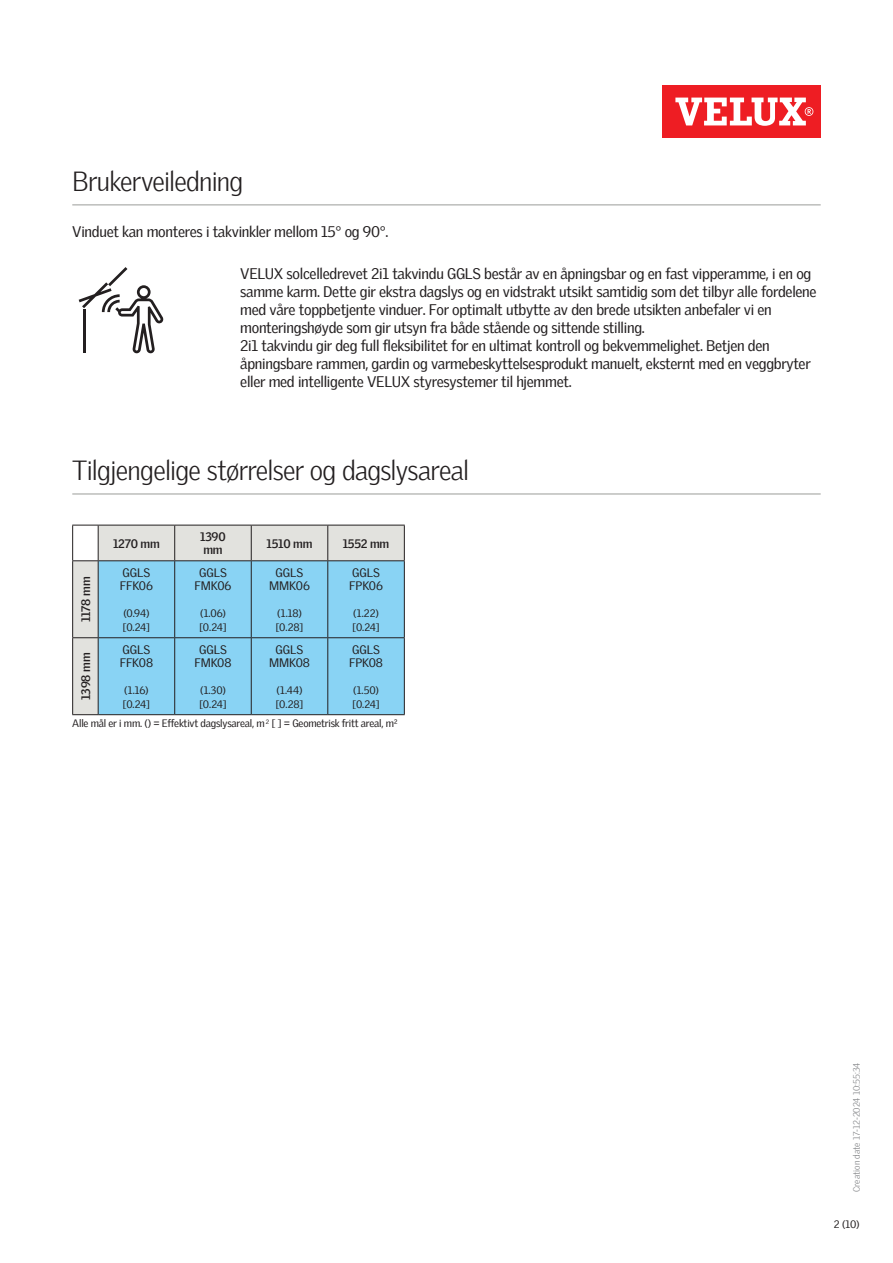
<style>
.page{position:relative;width:893px;height:1263px;background:#fff}
.page>*{position:absolute;margin:0;border:0;box-sizing:border-box;transform-origin:0 0}
.Headline_With_Line_B{font:300 27px "Velux Gothic";letter-spacing:-.025em;color:#231f20}
.Body_Regular{font:15px/18px "Velux Gothic";letter-spacing:-.02em;color:#231f20}
.TableTextVar{font:12px "Velux Gothic";letter-spacing:-.005em;color:#231f20}
.TableHeader_TableTex{font:700 12px/13.5px "Velux Gothic";letter-spacing:-.02em;color:#231f20}
.TableHeader{font:700 12px "Velux Gothic";letter-spacing:-.02em;color:#231f20}
.TableTextVar-2{font:10.5px/14.2px "Velux Gothic";letter-spacing:-.005em;color:#231f20}
.Body_Regular-2{font:10.5px "Velux Gothic";letter-spacing:-.02em;color:#231f20}
.t1{font:300 9px "Velux Gothic";color:#7c7e81}
</style>
<div class="page">
<div style="left:662px;top:85px;width:159px;height:53px;background:#ee1d23"></div>
<svg style="left:675px;top:98px;width:138px;height:28px"></svg>
<hr style="left:72px;top:493px;width:749px;height:2px;background:#bcbdbb">
<svg style="left:73px;top:526px;width:331px;height:188px;background:#e1e1de"></svg>
<div style="left:99px;top:561px;width:305px;height:153px;background:#89d3f4"></div>
<svg style="left:73px;top:525px;width:25px;height:1px"></svg>
<hr style="left:72px;top:525px;width:1px;height:35px;background:#231f20">
<hr style="left:98px;top:525px;width:77px;height:1px;background:#231f20">
<hr style="left:98px;top:525px;width:1px;height:35px;background:#231f20">
<hr style="left:175px;top:525px;width:76px;height:1px;background:#231f20">
<hr style="left:174px;top:525px;width:1px;height:35px;background:#231f20">
<hr style="left:251px;top:525px;width:77px;height:1px;background:#231f20">
<hr style="left:251px;top:525px;width:1px;height:35px;background:#231f20">
<hr style="left:328px;top:525px;width:77px;height:1px;background:#231f20">
<hr style="left:327px;top:525px;width:1px;height:35px;background:#231f20">
<hr style="left:404px;top:525px;width:1px;height:35px;background:#231f20">
<svg style="left:72px;top:560px;width:26px;height:1px"></svg>
<hr style="left:72px;top:561px;width:1px;height:76px;background:#231f20">
<hr style="left:98px;top:560px;width:77px;height:1px;background:#231f20">
<hr style="left:98px;top:561px;width:1px;height:76px;background:#231f20">
<hr style="left:175px;top:560px;width:76px;height:1px;background:#231f20">
<hr style="left:174px;top:561px;width:1px;height:76px;background:#231f20">
<hr style="left:251px;top:560px;width:77px;height:1px;background:#231f20">
<hr style="left:251px;top:561px;width:1px;height:76px;background:#231f20">
<hr style="left:328px;top:560px;width:77px;height:1px;background:#231f20">
<hr style="left:327px;top:561px;width:1px;height:76px;background:#231f20">
<hr style="left:404px;top:561px;width:1px;height:76px;background:#231f20">
<svg style="left:72px;top:637px;width:26px;height:1px"></svg>
<hr style="left:72px;top:638px;width:1px;height:76px;background:#231f20">
<svg style="left:72px;top:714px;width:26px;height:1px"></svg>
<hr style="left:98px;top:637px;width:77px;height:1px;background:#231f20">
<hr style="left:98px;top:638px;width:1px;height:76px;background:#231f20">
<hr style="left:98px;top:714px;width:77px;height:1px;background:#231f20">
<hr style="left:175px;top:637px;width:76px;height:1px;background:#231f20">
<hr style="left:174px;top:638px;width:1px;height:76px;background:#231f20">
<hr style="left:175px;top:714px;width:76px;height:1px;background:#231f20">
<hr style="left:251px;top:637px;width:77px;height:1px;background:#231f20">
<hr style="left:251px;top:638px;width:1px;height:76px;background:#231f20">
<hr style="left:251px;top:714px;width:77px;height:1px;background:#231f20">
<hr style="left:328px;top:637px;width:77px;height:1px;background:#231f20">
<hr style="left:327px;top:638px;width:1px;height:76px;background:#231f20">
<hr style="left:404px;top:638px;width:1px;height:76px;background:#231f20">
<hr style="left:328px;top:714px;width:77px;height:1px;background:#231f20">
<hr style="left:72px;top:204px;width:749px;height:2px;background:#bcbdbb">
<svg style="left:79px;top:267px;width:85px;height:86px"></svg>
<p class="Headline_With_Line_B" style="left:72px;top:161px;width:173px">Brukerveiledning</p>
<p class="Body_Regular" style="left:72px;top:221px;width:318px">Vinduet kan monteres i takvinkler mellom 15° og 90°.</p>
<p class="Body_Regular" style="left:240px;top:263px;width:578px">VELUX solcelledrevet 2i1 takvindu GGLS består av en åpningsbar og en fast vipperamme, i en og samme karm. Dette gir ekstra dagslys og en vidstrakt utsikt samtidig som det tilbyr alle fordelene med våre toppbetjente vinduer. For optimalt utbytte av den brede utsikten anbefaler vi en monteringshøyde som gir utsyn fra både stående og sittende stilling.</p>
<p class="Body_Regular" style="left:240px;top:335px;width:572px">2i1 takvindu gir deg full fleksibilitet for en ultimat kontroll og bekvemmelighet. Betjen den åpningsbare rammen, gardin og varmebeskyttelsesprodukt manuelt, eksternt med en veggbryter eller med intelligente VELUX styresystemer til hjemmet.</p>
<p class="Headline_With_Line_B" style="left:72px;top:450px;width:398px">Tilgjengelige størrelser og dagslysareal</p>
<p class="TableHeader" style="left:77px;top:622px;width:47px;rotate:-90deg">1178 mm</p>
<p class="TableHeader_TableTex" style="left:113px;top:536px;width:48px">1270 mm</p>
<p class="TableHeader_TableTex" style="left:200px;top:529px;width:27px">1390 mm</p>
<p class="TableHeader_TableTex" style="left:267px;top:536px;width:47px">1510 mm</p>
<p class="TableHeader_TableTex" style="left:343px;top:536px;width:48px">1552 mm</p>
<p class="TableTextVar" style="left:123px;top:563px;width:29px">GGLS</p>
<p class="TableTextVar" style="left:120px;top:577px;width:35px">FFK06</p>
<p class="TableTextVar-2" style="left:123px;top:605px;width:28px">(0.94) [0.24]</p>
<p class="TableTextVar" style="left:199px;top:563px;width:29px">GGLS</p>
<p class="TableTextVar" style="left:195px;top:577px;width:38px">FMK06</p>
<p class="TableTextVar-2" style="left:200px;top:605px;width:28px">(1.06) [0.24]</p>
<p class="TableTextVar" style="left:276px;top:563px;width:29px">GGLS</p>
<p class="TableTextVar" style="left:269px;top:577px;width:42px">MMK06</p>
<p class="TableTextVar-2" style="left:276px;top:605px;width:29px">(1.18) [0.28]</p>
<p class="TableTextVar" style="left:352px;top:563px;width:29px">GGLS</p>
<p class="TableTextVar" style="left:349px;top:577px;width:35px">FPK06</p>
<p class="TableTextVar-2" style="left:353px;top:605px;width:28px">(1.22) [0.24]</p>
<p class="TableTextVar" style="left:352px;top:640px;width:29px">GGLS</p>
<p class="TableTextVar" style="left:349px;top:654px;width:35px">FPK08</p>
<p class="TableTextVar-2" style="left:353px;top:682px;width:28px">(1.50) [0.24]</p>
<p class="Body_Regular-2" style="left:72px;top:715px;width:327px">Alle mål er i mm. () = Effektivt dagslysareal, m <sup>2</sup> [ ] = Geometrisk fritt areal, m²</p>
<p class="TableTextVar" style="left:123px;top:640px;width:29px">GGLS</p>
<p class="TableTextVar" style="left:120px;top:654px;width:35px">FFK08</p>
<p class="TableTextVar-2" style="left:123px;top:682px;width:28px">(1.16) [0.24]</p>
<p class="TableTextVar" style="left:199px;top:640px;width:29px">GGLS</p>
<p class="TableTextVar" style="left:194px;top:654px;width:39px">FMK08</p>
<p class="TableTextVar-2" style="left:200px;top:682px;width:28px">(1.30) [0.24]</p>
<p class="TableTextVar" style="left:276px;top:640px;width:29px">GGLS</p>
<p class="TableTextVar" style="left:269px;top:654px;width:42px">MMK08</p>
<p class="TableTextVar-2" style="left:276px;top:682px;width:29px">(1.44) [0.28]</p>
<p class="TableHeader" style="left:77px;top:700px;width:48px;rotate:-90deg">1398 mm</p>
<p class="t1" style="left:850px;top:1192px;width:131px;rotate:-90deg">Creation date 17-12-2024 10:55:34</p>
<p class="Body_Regular-2" style="left:834px;top:1216px;width:27px">2 (10)</p>
</div>
